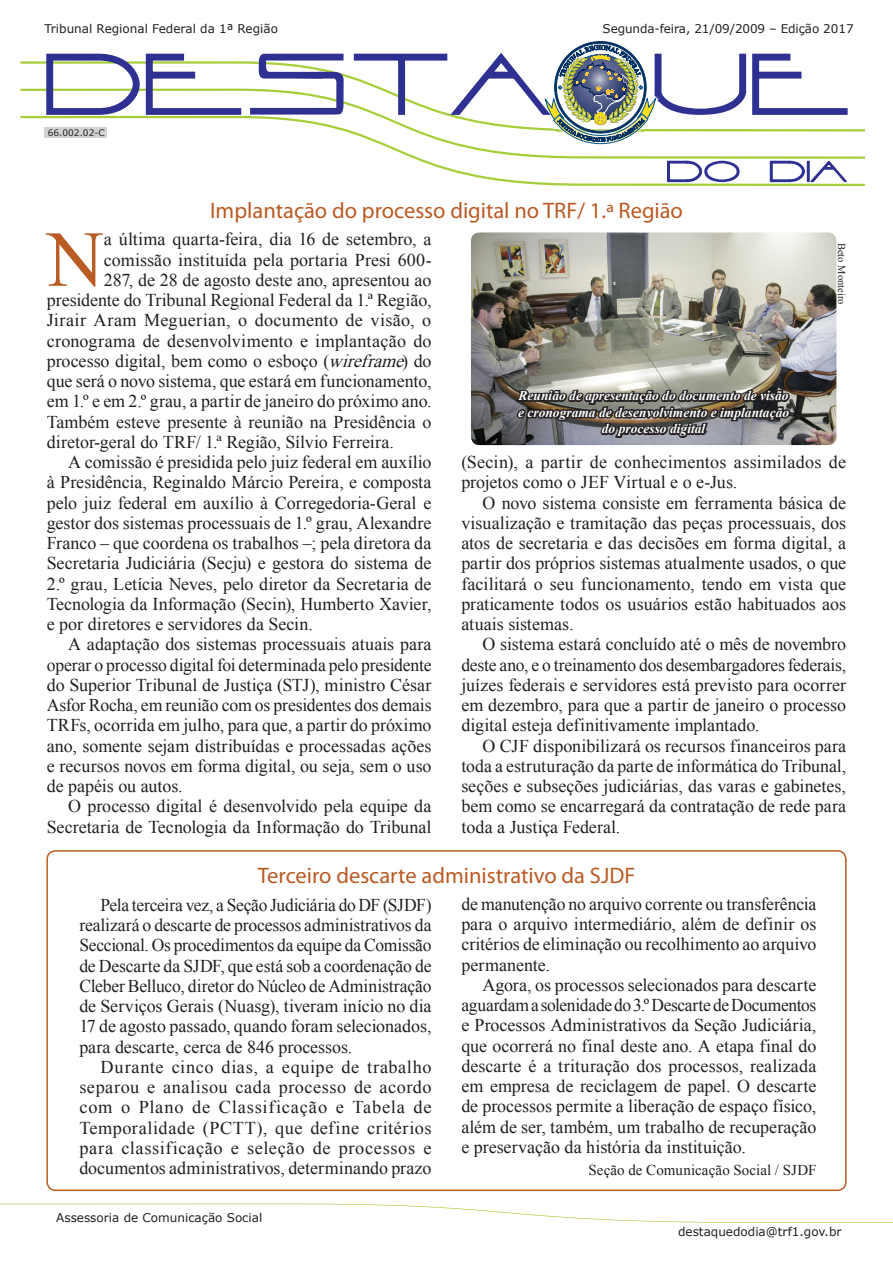
<style>
.page{position:relative;width:893px;height:1263px;background:#fff}
.page>*{position:absolute;margin:0;border:0;box-sizing:border-box;transform-origin:0 0}
._01_TEXTO_DESTAQUE_D{font:79.2px "Times New Roman";color:#ba5b23}
._02_TÍTULO_DESTAQUE{font:22.5px "Myriad Pro";color:#ba5a23}
._01_TEXTO_DESTAQUE_D-2{font:18px/20.2px "Times New Roman";color:#231f20;text-align:justify}
._01_TEXTO_DESTAQUE_D-3{font:18px "Times New Roman";letter-spacing:.02em;color:#231f20}
._01_TEXTO_DESTAQUE_D-4{font:15px "Times New Roman";letter-spacing:.005em;color:#231f20}
._03_LEGENDA_DESTAQUE{font:italic 700 13.5px "Times New Roman";color:#fff}
.Corpo_do_Texto{font:12px "Verdana";color:#231f20}
._04_crédito{font:10.5px "Times New Roman";color:#231f20}
.t1{font:9px "Verdana";color:#231f20}
.s1{font-style:italic}
</style>
<div class="page">
<svg style="left:20px;top:61px;width:845px;height:125px"></svg>
<svg style="left:45px;top:53px;width:198px;height:63px"></svg>
<svg style="left:250px;top:54px;width:94px;height:61px"></svg>
<svg style="left:352px;top:41px;width:497px;height:142px"></svg>
<svg style="left:0;top:1203px;width:893px;height:20px"></svg>
<div style="left:45px;top:128px;width:62px;height:10px;background:#d1d2d4"></div>
<img style="left:471px;top:232px;width:365px;height:213px">
<div style="left:46px;top:850px;width:801px;height:341px;border:2px solid #ba5b23;border-radius:9px"></div>
<svg style="left:514px;top:374px;width:279px;height:72px;background:#73706e"></svg>
<p class="Corpo_do_Texto" style="left:45px;top:21px;width:235px">Tribunal Regional Federal da 1ª Região</p>
<p class="t1" style="left:48px;top:127px;width:58px">66.002.02-C</p>
<p class="Corpo_do_Texto" style="left:603px;top:21px;width:253px">Segunda-feira, 21/09/2009 – Edição 2017</p>
<p class="_02_TÍTULO_DESTAQUE" style="left:210px;top:196px;width:474px">Implantação do processo digital no TRF/ 1.ª Região</p>
<p class="_01_TEXTO_DESTAQUE_D" style="left:47px;top:206px;width:59px">N</p>
<p class="_01_TEXTO_DESTAQUE_D-2" style="left:104px;top:229px;width:329px">a última quarta-feira, dia 16 de setembro, a</p>
<p class="_01_TEXTO_DESTAQUE_D-2" style="left:104px;top:249px;width:329px">comissão instituída pela portaria Presi 600-</p>
<p class="_01_TEXTO_DESTAQUE_D-2" style="left:104px;top:269px;width:329px">287, de 28 de agosto deste ano, apresentou ao</p>
<p class="_01_TEXTO_DESTAQUE_D-2" style="left:47px;top:290px;width:386px">presidente do Tribunal Regional Federal da 1.ª Região,</p>
<p class="_01_TEXTO_DESTAQUE_D-3" style="left:47px;top:308px;width:386px">Jirair Aram Meguerian, o documento de visão, o</p>
<p class="_01_TEXTO_DESTAQUE_D-2" style="left:47px;top:330px;width:386px">cronograma de desenvolvimento e implantação do</p>
<p class="_01_TEXTO_DESTAQUE_D-2" style="left:47px;top:350px;width:386px">processo digital, bem como o esboço (<span class="s1">wireframe</span>) do</p>
<p class="_01_TEXTO_DESTAQUE_D-2" style="left:47px;top:371px;width:386px">que será o novo sistema, que estará em funcionamento,</p>
<p class="_01_TEXTO_DESTAQUE_D-2" style="left:47px;top:391px;width:386px">em 1.º e em 2.º grau, a partir de janeiro do próximo ano.</p>
<p class="_01_TEXTO_DESTAQUE_D-2" style="left:47px;top:411px;width:386px">Também esteve presente à reunião na Presidência o</p>
<p class="_01_TEXTO_DESTAQUE_D-2" style="left:47px;top:431px;width:349px">diretor-geral do TRF/ 1.ª Região, Sílvio Ferreira.</p>
<p class="_01_TEXTO_DESTAQUE_D-2" style="left:47px;top:452px;width:386px;text-indent:21px">A comissão é presidida pelo juiz federal em auxílio à Presidência, Reginaldo Márcio Pereira, e composta pelo juiz federal em auxílio à Corregedoria-Geral e gestor dos sistemas processuais de 1.º grau, Alexandre Franco – que coordena os trabalhos –; pela diretora da Secretaria Judiciária (Secju) e gestora do sistema de 2.º grau, Letícia Neves, pelo diretor da Secretaria de Tecnologia da Informação (Secin), Humberto Xavier, e por diretores e servidores da Secin.</p>
<p class="_01_TEXTO_DESTAQUE_D-2" style="left:47px;top:634px;width:386px;text-indent:21px">A adaptação dos sistemas processuais atuais para operar o processo digital foi determinada pelo presidente do Superior Tribunal de Justiça (STJ), ministro César Asfor Rocha, em reunião com os presidentes dos demais TRFs, ocorrida em julho, para que, a partir do próximo ano, somente sejam distribuídas e processadas ações e recursos novos em forma digital, ou seja, sem o uso de papéis ou autos.</p>
<p class="_01_TEXTO_DESTAQUE_D-2" style="left:47px;top:796px;width:386px;text-align:right">O processo digital é desenvolvido pela equipe da<br>Secretaria de Tecnologia da Informação do Tribunal</p>
<p class="_03_LEGENDA_DESTAQUE" style="left:519px;top:386px;width:271px">Reunião de apresentação do documento de visão</p>
<p class="_03_LEGENDA_DESTAQUE" style="left:518px;top:403px;width:273px">e cronograma de desenvolvimento e implantação</p>
<p class="_03_LEGENDA_DESTAQUE" style="left:602px;top:419px;width:105px">do processo digital</p>
<p class="_04_crédito" style="left:849px;top:243px;width:63px;rotate:90deg">Beto Monteiro</p>
<p class="_01_TEXTO_DESTAQUE_D-2" style="left:461px;top:452px;width:386px">(Secin), a partir de conhecimentos assimilados de projetos como o JEF Virtual e o e-Jus.</p>
<p class="_01_TEXTO_DESTAQUE_D-2" style="left:461px;top:492px;width:386px;text-indent:21px">O novo sistema consiste em ferramenta básica de visualização e tramitação das peças processuais, dos atos de secretaria e das decisões em forma digital, a partir dos próprios sistemas atualmente usados, o que facilitará o seu funcionamento, tendo em vista que praticamente todos os usuários estão habituados aos atuais sistemas.</p>
<p class="_01_TEXTO_DESTAQUE_D-2" style="left:461px;top:634px;width:386px;text-indent:21px">O sistema estará concluído até o mês de novembro deste ano, e o treinamento dos desembargadores federais, juízes federais e servidores está previsto para ocorrer em dezembro, para que a partir de janeiro o processo digital esteja definitivamente implantado.</p>
<p class="_01_TEXTO_DESTAQUE_D-2" style="left:461px;top:735px;width:386px;text-indent:21px">O CJF disponibilizará os recursos financeiros para toda a estruturação da parte de informática do Tribunal, seções e subseções judiciárias, das varas e gabinetes, bem como se encarregará da contratação de rede para toda a Justiça Federal.</p>
<p class="_02_TÍTULO_DESTAQUE" style="left:258px;top:861px;width:379px">Terceiro descarte administrativo da SJDF</p>
<p class="_01_TEXTO_DESTAQUE_D-2" style="left:79px;top:894px;width:354px;text-indent:21px">Pela terceira vez, a Seção Judiciária do DF (SJDF) realizará o descarte de processos administrativos da Seccional. Os procedimentos da equipe da Comissão de Descarte da SJDF, que está sob a coordenação de Cleber Belluco, diretor do Núcleo de Administração de Serviços Gerais (Nuasg), tiveram início no dia 17 de agosto passado, quando foram selecionados, para descarte, cerca de 846 processos.</p>
<p class="_01_TEXTO_DESTAQUE_D-2" style="left:79px;top:1056px;width:354px;text-indent:21px">Durante cinco dias, a equipe de trabalho separou e analisou cada processo de acordo com o Plano de Classificação e Tabela de Temporalidade (PCTT), que define critérios para classificação e seleção de processos e documentos administrativos, determinando prazo</p>
<p class="Corpo_do_Texto" style="left:56px;top:1210px;width:208px">Assessoria de Comunicação Social</p>
<p class="_01_TEXTO_DESTAQUE_D-2" style="left:461px;top:893px;width:357px">de manutenção no arquivo corrente ou transferência para o arquivo intermediário, além de definir os critérios de eliminação ou recolhimento ao arquivo permanente.</p>
<p class="_01_TEXTO_DESTAQUE_D-2" style="left:461px;top:974px;width:357px;text-indent:21px">Agora, os processos selecionados para descarte aguardam a solenidade do 3.º Descarte de Documentos e Processos Administrativos da Seção Judiciária, que ocorrerá no final deste ano. A etapa final do descarte é a trituração dos processos, realizada em empresa de reciclagem de papel. O descarte de processos permite a liberação de espaço físico, além de ser, também, um trabalho de recuperação e preservação da história da instituição.</p>
<p class="_01_TEXTO_DESTAQUE_D-4" style="left:588px;top:1160px;width:229px">Seção de Comunicação Social / SJDF</p>
<p class="Corpo_do_Texto" style="left:678px;top:1224px;width:165px">destaquedodia@trf1.gov.br</p>
</div>
